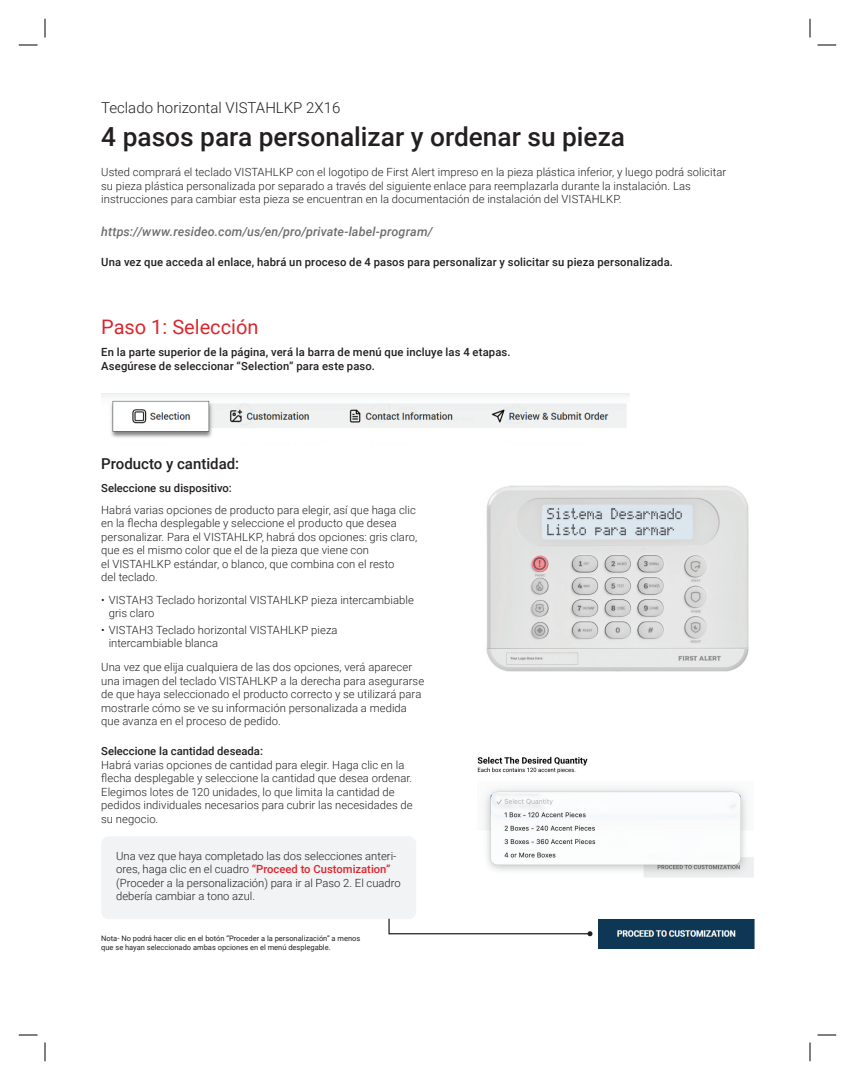
<style>
.page{position:relative;width:855px;height:1080px;background:#fff}
.page>*{position:absolute;margin:0;border:0;box-sizing:border-box;transform-origin:0 0}
.t1{font:500 26.25px "Roboto";color:#231f20}
.t2{font:20px "Roboto";color:#dc262d}
.t3{font:300 15px "Roboto";color:#231f20}
.t4{font:500 15px "Roboto";color:#231f20}
.t5{font:italic 500 12.5px "Roboto";letter-spacing:.01em;color:#6c6d70}
.t6{font:300 11.25px/13.5px "Roboto";letter-spacing:.005em;color:#231f20}
.t7{font:500 11.25px/13.5px "Roboto";letter-spacing:.01em;color:#231f20}
.t8{font:7.5px/9px "Roboto";color:#231f20}
.s1{font-weight:500;color:#dc262d}
</style>
<div class="page">
<img style="left:101px;top:394px;width:528px;height:44px">
<img style="left:486px;top:485px;width:263px;height:186px">
<img style="left:477px;top:756px;width:277px;height:122px">
<img style="left:598px;top:919px;width:156px;height:30px">
<div style="left:101px;top:836px;width:315px;height:83px;background:#f2f3f4;border-radius:8px"></div>
<svg style="left:388px;top:918px;width:204px;height:18px"></svg>
<svg style="left:19px;top:44px;width:19px;height:2px"></svg>
<svg style="left:818px;top:44px;width:18px;height:2px"></svg>
<svg style="left:19px;top:1034px;width:19px;height:2px"></svg>
<svg style="left:818px;top:1034px;width:18px;height:2px"></svg>
<svg style="left:44px;top:19px;width:2px;height:19px"></svg>
<svg style="left:44px;top:1042px;width:2px;height:19px"></svg>
<svg style="left:809px;top:19px;width:2px;height:19px"></svg>
<svg style="left:809px;top:1042px;width:2px;height:19px"></svg>
<h3 class="t3" style="left:101px;top:97px;width:241px">Teclado horizontal VISTAHLKP 2X16</h3>
<h1 class="t1" style="left:101px;top:119px;width:525px">4 pasos para personalizar y ordenar su pieza</h1>
<p class="t6" style="left:101px;top:165px;width:627px">Usted comprará el teclado VISTAHLKP con el logotipo de First Alert impreso en la pieza plástica inferior, y luego podrá solicitar su pieza plástica personalizada por separado a través del siguiente enlace para reemplazarla durante la instalación. Las instrucciones para cambiar esta pieza se encuentran en la documentación de instalación del VISTAHLKP.</p>
<p class="t5" style="left:101px;top:223px;width:333px">https://www.resideo.com/us/en/pro/private-label-program/</p>
<p class="t7" style="left:101px;top:255px;width:573px">Una vez que acceda al enlace, habrá un proceso de 4 pasos para personalizar y solicitar su pieza personalizada.</p>
<h2 class="t2" style="left:101px;top:313px;width:159px">Paso 1: Selección</h2>
<p class="t7" style="left:101px;top:345px;width:411px">En la parte superior de la página, verá la barra de menú que incluye las 4 etapas.<br>Asegúrese de seleccionar “Selection” para este paso.</p>
<h3 class="t4" style="left:101px;top:453px;width:139px">Producto y cantidad:</h3>
<p class="t7" style="left:101px;top:481px;width:132px">Seleccione su dispositivo:</p>
<p class="t6" style="left:101px;top:503px;width:318px">Habrá varias opciones de producto para elegir, así que haga clic en la flecha desplegable y seleccione el producto que desea personalizar. Para el VISTAHLKP, habrá dos opciones: gris claro, que es el mismo color que el de la pieza que viene con<br>el VISTAHLKP estándar, o blanco, que combina con el resto<br>del teclado.</p>
<p class="t6" style="left:109px;top:593px;width:307px;text-indent:-8px">• VISTAH3 Teclado horizontal VISTAHLKP pieza intercambiable gris claro</p>
<p class="t6" style="left:109px;top:623px;width:230px;text-indent:-8px">• VISTAH3 Teclado horizontal VISTAHLKP pieza intercambiable blanca</p>
<p class="t6" style="left:101px;top:660px;width:324px">Una vez que elija cualquiera de las dos opciones, verá aparecer una imagen del teclado VISTAHLKP a la derecha para asegurarse de que haya seleccionado el producto correcto y se utilizará para mostrarle cómo se ve su información personalizada a medida que avanza en el proceso de pedido.</p>
<p class="t6" style="left:101px;top:758px;width:313px">Habrá varias opciones de cantidad para elegir. Haga clic en la flecha desplegable y seleccione la cantidad que desea ordenar.<br>Elegimos lotes de 120 unidades, lo que limita la cantidad de pedidos individuales necesarios para cubrir las necesidades de su negocio.</p>
<p class="t7" style="left:101px;top:744px;width:163px">Seleccione la cantidad deseada:</p>
<p class="t6" style="left:116px;top:849px;width:286px">Una vez que haya completado las dos selecciones anteri&shy;ores, haga clic en el cuadro <span class="s1">“Proceed to Customization” </span>(Proceder a la personalización) para ir al Paso 2. El cuadro debería cambiar a tono azul.</p>
<p class="t8" style="left:101px;top:934px;width:261px">Nota- No podrá hacer clic en el botón “Proceder a la personalización” a menos que se hayan seleccionado ambas opciones en el menú desplegable.</p>
</div>
